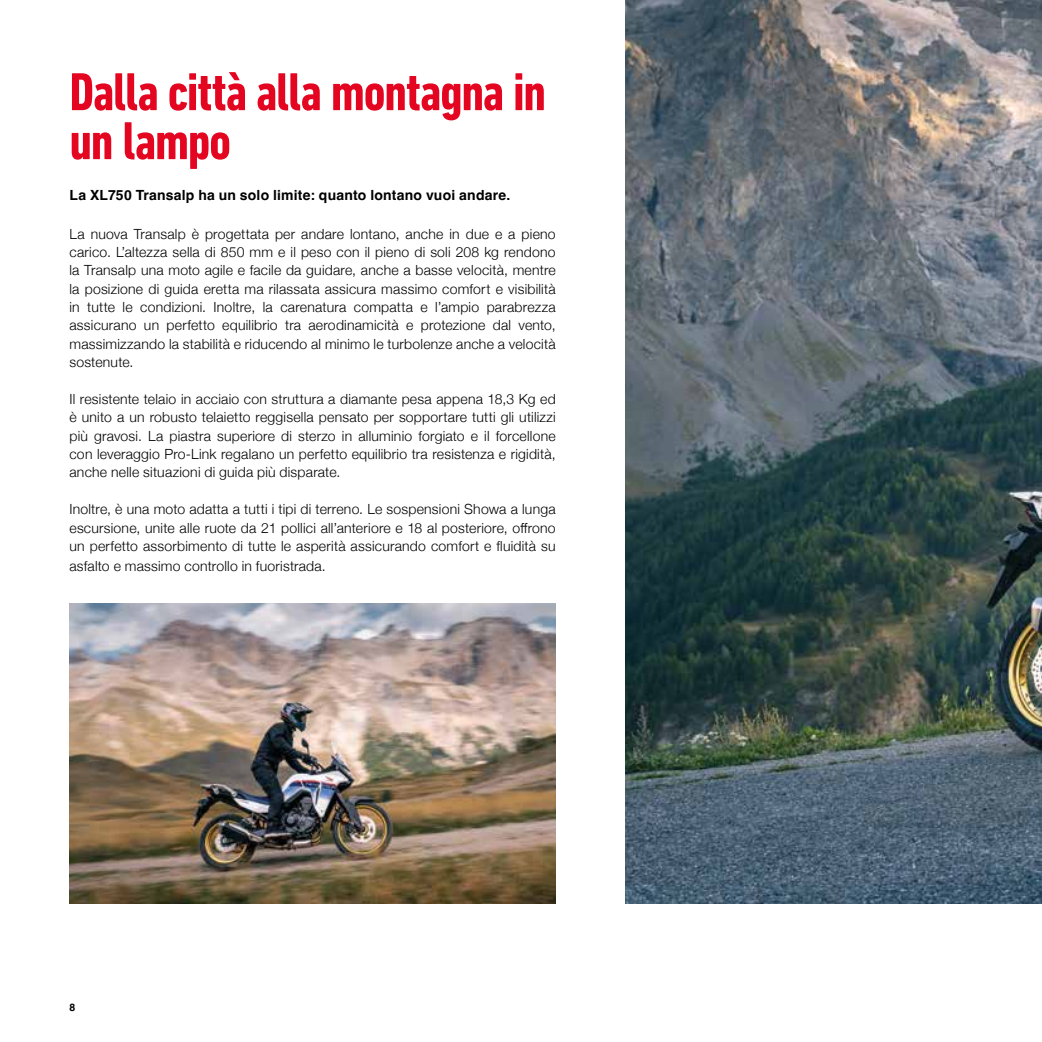
<style>
.page{position:relative;width:1042px;height:1042px;background:#fff}
.page>*{position:absolute;margin:0;border:0;box-sizing:border-box;transform-origin:0 0}
.t1{font:700 condensed 54.25px/49px "DIN Next LT Pro";letter-spacing:-.02em;color:#e40521}
.t2{font:300 14px/18.4px "Helvetica Neue";letter-spacing:.015em;color:#000;text-align:justify}
.t3{font:700 14px "Helvetica";letter-spacing:.015em;color:#000}
.t4{font:700 10.5px "Helvetica";color:#000}
</style>
<div class="page">
<img style="left:625px;top:0;width:417px;height:903px">
<img style="left:69px;top:603px;width:487px;height:300px">
<h1 class="t1" style="left:69px;top:67px;width:478px">Dalla città alla montagna in un lampo</h1>
<p class="t3" style="left:69px;top:187px;width:442px">La XL750 Transalp ha un solo limite: quanto lontano vuoi andare.</p>
<p class="t2" style="left:69px;top:223px;width:488px">La nuova Transalp è progettata per andare lontano, anche in due e a pieno carico. L’altezza sella di 850 mm e il peso con il pieno di soli 208 kg rendono la Transalp una moto agile e facile da guidare, anche a basse velocità, mentre la posizione di guida eretta ma rilassata assicura massimo comfort e visibilità in tutte le condizioni. Inoltre, la carenatura compatta e l’ampio parabrezza assicurano un perfetto equilibrio tra aerodinamicità e protezione dal vento, massimizzando la stabilità e riducendo al minimo le turbolenze anche a velocità sostenute.</p>
<p class="t2" style="left:69px;top:389px;width:488px">Il resistente telaio in acciaio con struttura a diamante pesa appena 18,3 Kg ed è unito a un robusto telaietto reggisella pensato per sopportare tutti gli utilizzi più gravosi. La piastra superiore di sterzo in alluminio forgiato e il forcellone con leveraggio Pro-Link regalano un perfetto equilibrio tra resistenza e rigidità, anche nelle situazioni di guida più disparate.</p>
<p class="t2" style="left:69px;top:499px;width:488px">Inoltre, è una moto adatta a tutti i tipi di terreno. Le sospensioni Showa a lunga escursione, unite alle ruote da 21 pollici all’anteriore e 18 al posteriore, offrono un perfetto assorbimento di tutte le asperità assicurando comfort e fluidità su</p>
<p class="t2" style="left:69px;top:556px;width:258px">asfalto e massimo controllo in fuoristrada.</p>
<p class="t4" style="left:69px;top:1000px;width:7px">8</p>
</div>
